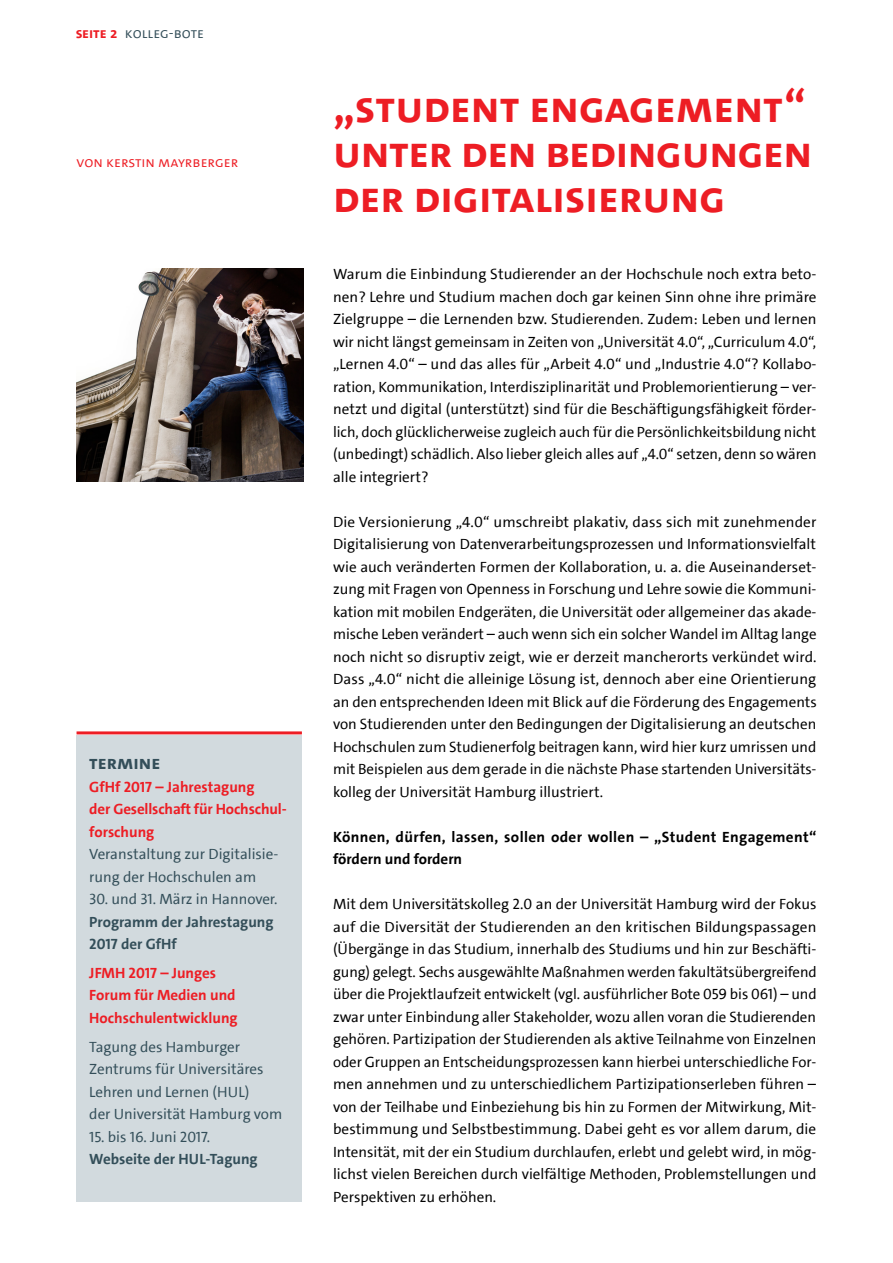
<style>
.page{position:relative;width:893px;height:1263px;background:#fff}
.page>*{position:absolute;margin:0;border:0;box-sizing:border-box;transform-origin:0 0}
.t1{font:45px/45px "The Sans UHH Bold Caps";color:#ed1d24}
.t2{font:19.5px "The Sans UHH Bold Caps";color:#334e59}
.t3{font:15px/22.5px "The Sans UHH";color:#000;text-align:justify}
.t4{font:15px/22.5px "The Sans UHH";color:#334e59}
.t5{font:700 15px/22.5px "The Sans UHH";color:#ed1d24}
.t6{font:700 15px/22.5px "The Sans UHH";letter-spacing:.025em;color:#000}
.t7{font:700 15px/22.5px "The Sans UHH";color:#334e59}
.t8{font:15px "The Sans UHH Semi Light Caps";color:#ed1d24}
.t9{font:15px "The Sans UHH Semi Light Caps";color:#334e59}
.s1{font-family:"The Sans UHH Bold Caps";color:#ed1d24}
</style>
<div class="page">
<img style="left:77px;top:269px;width:226px;height:213px">
<div style="left:77px;top:735px;width:225px;height:467px;background:#d2dade"></div>
<hr style="left:77px;top:731px;width:225px;height:3px;background:#ed1d24">
<p class="t9" style="left:76px;top:24px;width:130px"><span class="s1">Seite 2</span> Kolleg-Bote</p>
<p class="t8" style="left:77px;top:152px;width:163px">von Kerstin Mayrberger</p>
<h2 class="t2" style="left:89px;top:750px;width:73px">Termine</h2>
<p class="t5" style="left:89px;top:775px;width:198px">GfHf 2017 – Jahrestagung<br>der Gesellschaft für Hochschul&shy;forschung</p>
<p class="t4" style="left:89px;top:843px;width:191px">Veranstaltung zur Digitalisie&shy;rung der Hochschulen am</p>
<p class="t4" style="left:89px;top:888px;width:190px">30. und 31. März in Hannover.</p>
<p class="t7" style="left:89px;top:910px;width:186px">Programm der Jahrestagung<br>2017 der GfHf</p>
<p class="t5" style="left:89px;top:962px;width:150px">JFMH 2017 – Junges<br>Forum für Medien und<br>Hochschulentwicklung</p>
<p class="t4" style="left:89px;top:1035px;width:194px">Tagung des Hamburger<br>Zentrums für Universitäres<br>Lehren und Lernen (HUL)<br>der Universität Hamburg vom</p>
<p class="t4" style="left:89px;top:1125px;width:122px">15. bis 16. Juni 2017.</p>
<p class="t7" style="left:89px;top:1148px;width:170px">Webseite der HUL-Tagung</p>
<h1 class="t1" style="left:333px;top:84px;width:481px">„Student Engagement“ unter den Bedingungen der Digitalisierung</h1>
<p class="t3" style="left:333px;top:263px;width:485px">Warum die Einbindung Studierender an der Hochschule noch extra beto&shy;nen? Lehre und Studium machen doch gar keinen Sinn ohne ihre primäre Zielgruppe – die Lernenden bzw. Studierenden. Zudem: Leben und lernen wir nicht längst gemeinsam in Zeiten von „Universität 4.0“, „Curriculum 4.0“, „Lernen 4.0“ – und das alles für „Arbeit 4.0“ und „Industrie 4.0“? Kollabo&shy;ration, Kommunikation, Interdisziplinarität und Problemorientierung – ver&shy;netzt und digital (unterstützt) sind für die Beschäftigungsfähigkeit förder&shy;lich, doch glücklicherweise zugleich auch für die Persönlichkeitsbildung nicht (unbedingt) schädlich. Also lieber gleich alles auf „4.0“ setzen, denn so wären alle integriert?</p>
<p class="t3" style="left:333px;top:510px;width:485px">Die Versionierung „4.0“ umschreibt plakativ, dass sich mit zunehmender Digitalisierung von Datenverarbeitungsprozessen und Informationsvielfalt wie auch veränderten Formen der Kollaboration, u. a. die Auseinanderset&shy;zung mit Fragen von Openness in Forschung und Lehre sowie die Kommuni&shy;kation mit mobilen Endgeräten, die Universität oder allgemeiner das akade&shy;mische Leben verändert – auch wenn sich ein solcher Wandel im Alltag lange noch nicht so disruptiv zeigt, wie er derzeit mancherorts verkündet wird.<br>Dass „4.0“ nicht die alleinige Lösung ist, dennoch aber eine Orientierung an den entsprechenden Ideen mit Blick auf die Förderung des Engagements von Studierenden unter den Bedingungen der Digitalisierung an deutschen Hochschulen zum Studienerfolg beitragen kann, wird hier kurz umrissen und mit Beispielen aus dem gerade in die nächste Phase startenden Universitäts&shy;kolleg der Universität Hamburg illustriert.</p>
<p class="t6" style="left:333px;top:825px;width:485px">Können, dürfen, lassen, sollen oder wollen – „Student Engagement“ fördern und fordern</p>
<p class="t3" style="left:333px;top:893px;width:485px">Mit dem Universitätskolleg 2.0 an der Universität Hamburg wird der Fokus auf die Diversität der Studierenden an den kritischen Bildungspassagen (Übergänge in das Studium, innerhalb des Studiums und hin zur Beschäfti&shy;gung) gelegt. Sechs ausgewählte Maßnahmen werden fakultätsübergreifend über die Projektlaufzeit entwickelt (vgl. ausführlicher Bote 059 bis 061) – und zwar unter Einbindung aller Stakeholder, wozu allen voran die Studierenden gehören. Partizipation der Studierenden als aktive Teilnahme von Einzelnen oder Gruppen an Entscheidungsprozessen kann hierbei unterschiedliche For&shy;men annehmen und zu unterschiedlichem Partizipationserleben führen – von der Teilhabe und Einbeziehung bis hin zu Formen der Mitwirkung, Mit&shy;bestimmung und Selbstbestimmung. Dabei geht es vor allem darum, die Intensität, mit der ein Studium durchlaufen, erlebt und gelebt wird, in mög&shy;lichst vielen Bereichen durch vielfältige Methoden, Problemstellungen und Perspektiven zu erhöhen.</p>
</div>
